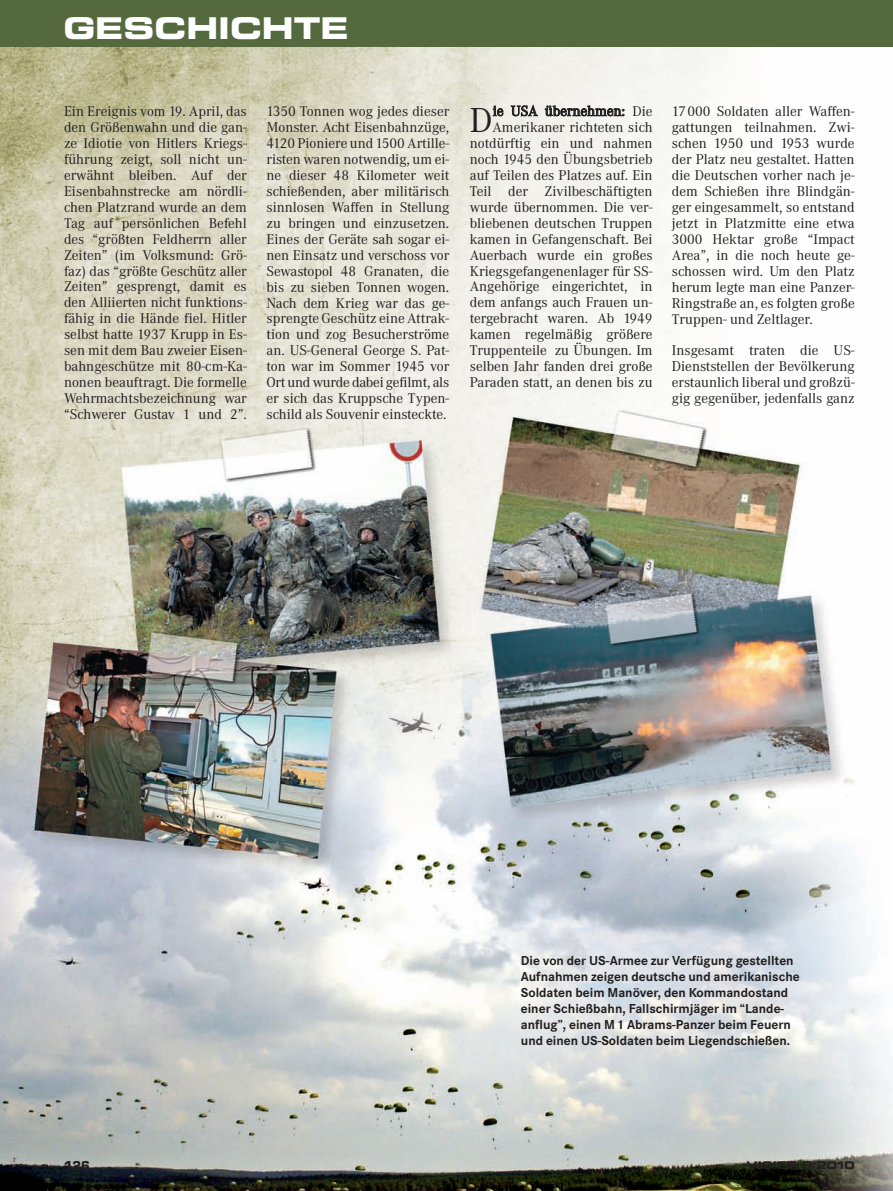
<style>
.page{position:relative;width:893px;height:1191px;background:#fff}
.page>*{position:absolute;margin:0;border:0;box-sizing:border-box;transform-origin:0 0}
.t1{font:36px "Corporate A";color:#231f20}
.t2{font:30px "Eurostile Bold Extended Two";color:#fff}
.t3{font:14.7px/15.9px "Corporate A";color:#231f20;text-align:justify}
.t4{font:700 13.5px/15.9px "Corporate S";color:#231f20}
.t5{font:700 12px "Eurostile";color:#231f20}
.t6{font:10.5px "Eurostile Bold Extended Two";color:#231f20}
</style>
<div class="page">
<img style="left:0;top:47px;width:893px;height:1144px">
<div style="left:0;top:0;width:893px;height:47px;background:#54693d"></div>
<p class="t2" style="left:63px;top:17px;width:287px">GESCHICHTE</p>
<p class="t3" style="left:470px;top:104px;width:184px;text-align:right">ie USA übernehmen: Die<br>Amerikaner richteten sich notdürftig ein und nahmen noch 1945 den Übungsbetrieb auf Teilen des Platzes auf. Ein<br>Teil der Zivilbeschäftigten wurde übernommen. Die ver&shy;bliebenen deutschen Truppen kamen in Gefangenschaft. Bei<br>Auerbach wurde ein großes<br>Kriegsgefangenenlager für SS-<br>Angehörige eingerichtet, in dem anfangs auch Frauen un&shy;tergebracht waren. Ab 1949 kamen regelmäßig größere<br>Truppenteile zu Übungen. Im selben Jahr fanden drei große<br>Paraden statt, an denen bis zu</p>
<p class="t3" style="left:64px;top:104px;width:184px">Ein Ereignis vom 19. April, das den Größenwahn und die gan&shy;ze Idiotie von Hitlers Kriegs&shy;führung zeigt, soll nicht un&shy;erwähnt bleiben. Auf der Eisenbahnstrecke am nördli&shy;chen Platzrand wurde an dem Tag auf persönlichen Befehl des “größten Feldherrn aller Zeiten” (im Volksmund: Grö&shy;faz) das “größte Geschütz aller Zeiten” gesprengt, damit es den Alliierten nicht funktions&shy;fähig in die Hände fiel. Hitler selbst hatte 1937 Krupp in Es&shy;sen mit dem Bau zweier Eisen&shy;bahngeschütze mit 80-cm-Ka&shy;nonen beauftragt. Die formelle Wehrmachtsbezeichnung war “Schwerer Gustav 1 und 2”.</p>
<p class="t3" style="left:266px;top:105px;width:184px">1350 Tonnen wog jedes dieser Monster. Acht Eisenbahnzüge, 4120 Pioniere und 1500 Artille&shy;risten waren notwendig, um ei&shy;ne dieser 48 Kilometer weit schießenden, aber militärisch sinnlosen Waffen in Stellung zu bringen und einzusetzen.<br>Eines der Geräte sah sogar ei&shy;nen Einsatz und verschoss vor Sewastopol 48 Granaten, die bis zu sieben Tonnen wogen.<br>Nach dem Krieg war das ge&shy;sprengte Geschütz eine Attrak&shy;tion und zog Besucherströme an. US-General George S. Pat&shy;ton war im Sommer 1945 vor Ort und wurde dabei gefilmt, als er sich das Kruppsche Typen&shy;schild als Souvenir einsteckte.</p>
<p class="t3" style="left:672px;top:105px;width:184px">17000 Soldaten aller Waffen&shy;gattungen teilnahmen. Zwi&shy;schen 1950 und 1953 wurde der Platz neu gestaltet. Hatten die Deutschen vorher nach je&shy;dem Schießen ihre Blindgän&shy;ger eingesammelt, so entstand jetzt in Platzmitte eine etwa 3000 Hektar große “Impact Area”, in die noch heute ge&shy;schossen wird. Um den Platz herum legte man eine Panzer-Ringstraße an, es folgten große Truppen- und Zeltlager.</p>
<p class="t1" style="left:470px;top:107px;width:24px">D</p>
<p class="t3" style="left:672px;top:344px;width:184px">Insgesamt traten die US-Dienststellen der Bevölkerung erstaunlich liberal und großzü&shy;gig gegenüber, jedenfalls ganz</p>
<p class="t4" style="left:521px;top:954px;width:280px">Die von der US-Armee zur Verfügung gestellten Aufnahmen zeigen deutsche und amerikanische Soldaten beim Manöver, den Kommandostand einer Schießbahn, Fallschirmjäger im “Lande&shy;anflug”, einen M1 Abrams-Panzer beim Feuern und einen US-Soldaten beim Liegendschießen.</p>
<p class="t5" style="left:64px;top:1160px;width:27px">126</p>
<p class="t6" style="left:747px;top:1161px;width:110px">VISIER 9/2010</p>
</div>
